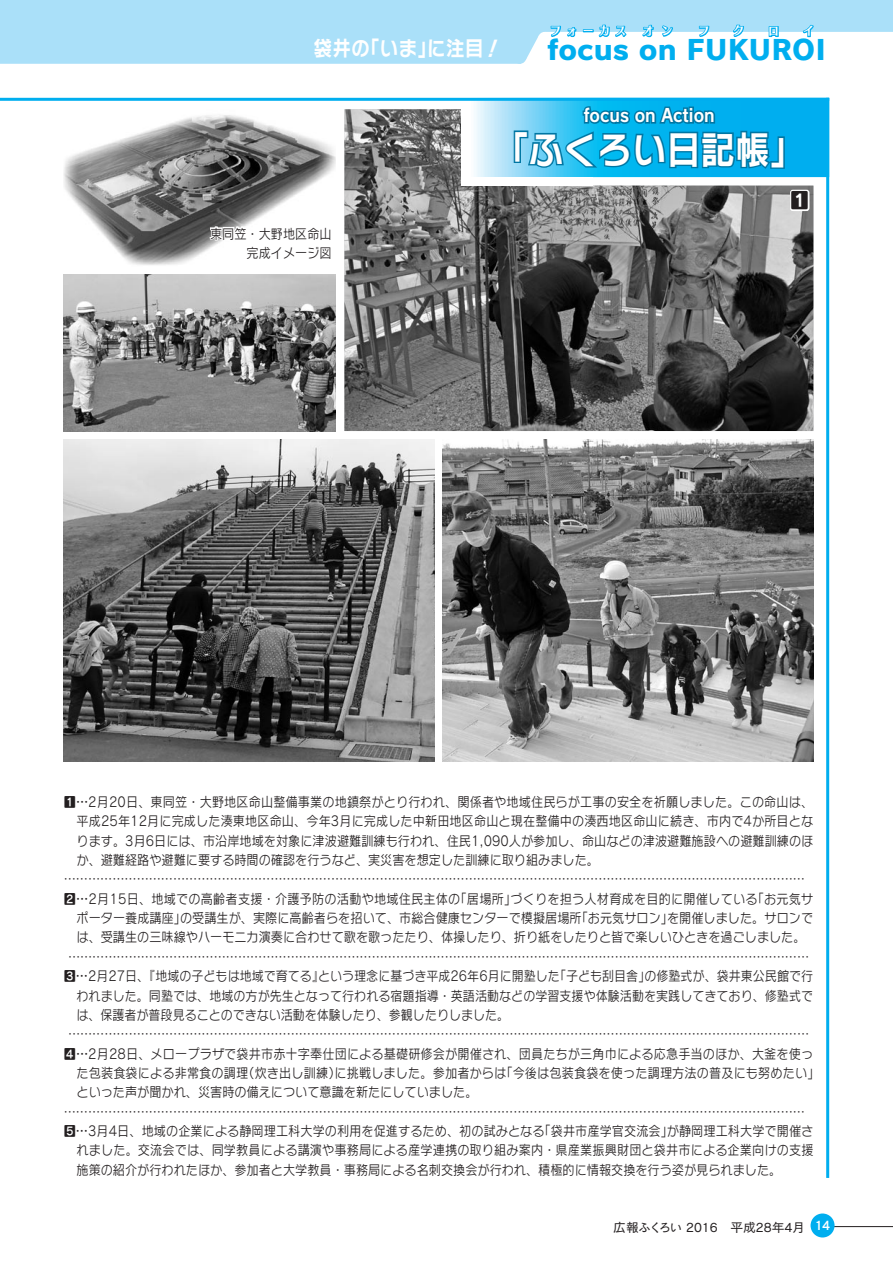
<style>
.page{position:relative;width:893px;height:1263px;background:#fff}
.page>*{position:absolute;margin:0;border:0;box-sizing:border-box;transform-origin:0 0}
.t1{font:38.25px "Rodin NTLG Pro B";color:#fff;scale:.9 1}
.t2{font:27px "Rodin NTLG Pro EB";color:#00aeef;scale:1.05 1}
.t3{font:21px "Rodin NTLG Pro B";color:#fff;scale:.9 1}
.t4{font:21px "Rodin NTLG Pro B";color:#231f20;scale:.9 1}
.t5{font:18px "Rodin NTLG Pro B";color:#fff;scale:.9 1}
.t6{font:13.5px/19.4px "Rodin NTLG Pro M";letter-spacing:.005em;color:#231f20;scale:.9 1}
.t7{font:13.5px "Rodin NTLG Pro M";letter-spacing:.005em;color:#231f20;scale:.89 1}
.t8{font:12.75px "Cezanne Pro M";color:#231f20}
.t9{font:12.75px "Cezanne Pro DB";color:#fff}
.t10{font:12px "Skip Std B";letter-spacing:.51em;color:#fff;scale:.9 1}
.s1{font-family:"Rodin NTLG Pro DB"}
</style>
<div class="page">
<hr style="left:831px;top:1226px;width:62px;height:1px;background:#231f20">
<div style="left:810px;top:1213px;width:24px;height:24px;background:#00aeef;border-radius:50%"></div>
<img style="left:344px;top:109px;width:469px;height:322px">
<hr style="left:826px;top:98px;width:3px;height:1080px;background:#00aeef">
<svg style="left:0;top:0;width:893px;height:64px;fill:#aae0f9"></svg>
<svg style="left:539px;top:21px;width:89px;height:34px"></svg>
<svg style="left:641px;top:18px;width:14px;height:20px"></svg>
<svg style="left:661px;top:13px;width:14px;height:43px"></svg>
<svg style="left:698px;top:24px;width:12px;height:15px"></svg>
<svg style="left:732px;top:8px;width:13px;height:30px"></svg>
<svg style="left:767px;top:25px;width:13px;height:14px"></svg>
<svg style="left:802px;top:17px;width:13px;height:22px"></svg>
<div style="left:514px;top:51px;width:12px;height:13px;background:#aae0f9;border-radius:50%"></div>
<hr style="left:0;top:98px;width:829px;height:3px;background:#00aeef">
<img style="left:64px;top:439px;width:370px;height:322px">
<img style="left:443px;top:439px;width:370px;height:322px">
<svg style="left:469px;top:100px;width:358px;height:113px;background:#4baacc"></svg>
<img style="left:64px;top:115px;width:272px;height:150px">
<img style="left:64px;top:274px;width:272px;height:157px">
<div style="left:461px;top:177px;width:132px;height:9px;background:#fff"></div>
<div style="left:461px;top:109px;width:8px;height:68px;background:#fff"></div>
<svg style="left:208px;top:225px;width:125px;height:39px"></svg>
<h3 class="t3" style="left:361px;top:34px;width:86px">「いま」</h3>
<h3 class="t3" style="left:313px;top:34px;width:65px">袋井の</h3>
<h3 class="t3" style="left:427px;top:34px;width:85px">に注目！</h3>
<p class="t10" style="left:550px;top:22px;width:86px">フォーカス</p>
<p class="t10" style="left:643px;top:22px;width:35px">オ ン</p>
<p class="t10" style="left:699px;top:22px;width:14px">フ</p>
<p class="t10" style="left:733px;top:22px;width:14px">ク</p>
<p class="t10" style="left:768px;top:22px;width:14px">ロ</p>
<p class="t10" style="left:803px;top:22px;width:14px">イ</p>
<h2 class="t2" style="left:547px;top:32px;width:267px">focus on FUKUROI</h2>
<p class="t6" style="left:210px;top:223px;width:137px;text-align:right">東同笠・大野地区命山完成イメージ図</p>
<h3 class="t5" style="left:584px;top:103px;width:147px">focus on Action</h3>
<h1 class="t1" style="left:494px;top:124px;width:346px">「ふくろい日記帳「</h1>
<h3 class="t4" style="left:790px;top:186px;width:22px">1</h3>
<p class="t6" style="left:64px;top:792px;width:834px"><span class="s1">1…</span>2月20日、東同笠・大野地区命山整備事業の地鎮祭がとり行われ、関係者や地域住民らが工事の安全を祈願しました。この命山は、</p>
<p class="t6" style="left:77px;top:811px;width:820px">平成25年12月に完成した湊東地区命山、今年3月に完成した中新田地区命山と現在整備中の湊西地区命山に続き、市内で4か所目とな</p>
<p class="t6" style="left:77px;top:830px;width:820px">ります。3月6日には、市沿岸地域を対象に津波避難訓練も行われ、住民1,090人が参加し、命山などの津波避難施設への避難訓練のほ</p>
<p class="t6" style="left:77px;top:850px;width:582px">か、避難経路や避難に要する時間の確認を行うなど、実災害を想定した訓練に取り組みました。</p>
<p class="t6" style="left:64px;top:869px;width:825px">.......................................................................................................................................................................................</p>
<p class="t6" style="left:752px;top:888px;width:70px">「お元気サ</p>
<p class="t6" style="left:455px;top:888px;width:70px">「居場所」</p>
<p class="t6" style="left:510px;top:888px;width:276px">づくりを担う人材育成を目的に開催している</p>
<p class="t6" style="left:64px;top:888px;width:442px"><span class="s1">2…</span>2月15日、地域での高齢者支援・介護予防の活動や地域住民主体の</p>
<p class="t6" style="left:77px;top:908px;width:123px">ポーター養成講座」</p>
<p class="t6" style="left:77px;top:927px;width:812px">は、受講生の三味線やハーモニカ演奏に合わせて歌を歌ったたり、体操したり、折り紙をしたりと皆で楽しいひときを過ごしました。</p>
<p class="t6" style="left:68px;top:946px;width:825px">.......................................................................................................................................................................................</p>
<p class="t7" style="left:644px;top:967px;width:191px">の修塾式が、袋井東公民館で行</p>
<p class="t6" style="left:576px;top:908px;width:110px">「お元気サロン」</p>
<p class="t6" style="left:180px;top:908px;width:448px">の受講生が、実際に高齢者らを招いて、市総合健康センターで模擬居場所</p>
<p class="t6" style="left:667px;top:908px;width:164px">を開催しました。サロンで</p>
<p class="t7" style="left:554px;top:967px;width:110px">「子ども刮目舎」</p>
<p class="t7" style="left:318px;top:967px;width:273px">という理念に基づき平成26年6月に開塾した</p>
<p class="t7" style="left:64px;top:967px;width:294px"><span class="s1">3…</span>2月27日、『地域の子どもは地域で育てる』</p>
<p class="t7" style="left:77px;top:987px;width:829px">われました。同塾では、地域の方が先生となって行われる宿題指導・英語活動などの学習支援や体験活動を実践してきており、修塾式で</p>
<p class="t7" style="left:77px;top:1006px;width:488px">は、保護者が普段見ることのできない活動を体験したり、参観したりしました。</p>
<p class="t6" style="left:68px;top:1024px;width:825px">.......................................................................................................................................................................................</p>
<p class="t6" style="left:64px;top:1043px;width:834px"><span class="s1">4…</span>2月28日、メロープラザで袋井市赤十字奉仕団による基礎研修会が開催され、団員たちが三角巾による応急手当のほか、大釜を使っ</p>
<p class="t6" style="left:500px;top:1063px;width:356px">「今後は包装食袋を使った調理方法の普及にも努めたい「</p>
<p class="t6" style="left:335px;top:1063px;width:192px">に挑戦しました。参加者からは</p>
<p class="t6" style="left:77px;top:1063px;width:192px">た包装食袋による非常食の調理</p>
<p class="t6" style="left:77px;top:1082px;width:447px">といった声が聞かれ、災害時の備えについて意識を新たにしていました。</p>
<p class="t6" style="left:64px;top:1101px;width:825px">.......................................................................................................................................................................................</p>
<p class="t6" style="left:667px;top:1121px;width:164px">が静岡理工科大学で開催さ</p>
<p class="t6" style="left:242px;top:1063px;width:110px">（炊き出し訓練）</p>
<p class="t6" style="left:539px;top:1121px;width:151px">「袋井市産学官交流会」</p>
<p class="t6" style="left:77px;top:1121px;width:820px;text-indent:-13px"><span class="s1">5…</span>3月4日、地域の企業による静岡理工科大学の利用を促進するため、初の試みとなる<br>れました。交流会では、同学教員による講演や事務局による産学連携の取り組み案内・県産業振興財団と袋井市による企業向けの支援施策の紹介が行われたほか、参加者と大学教員・事務局による名刺交換会が行われ、積極的に情報交換を行う姿が見られました。</p>
<p class="t8" style="left:613px;top:1219px;width:193px">広報ふくろい 2016　平成28年4月</p>
<p class="t9" style="left:815px;top:1217px;width:17px">14</p>
</div>
